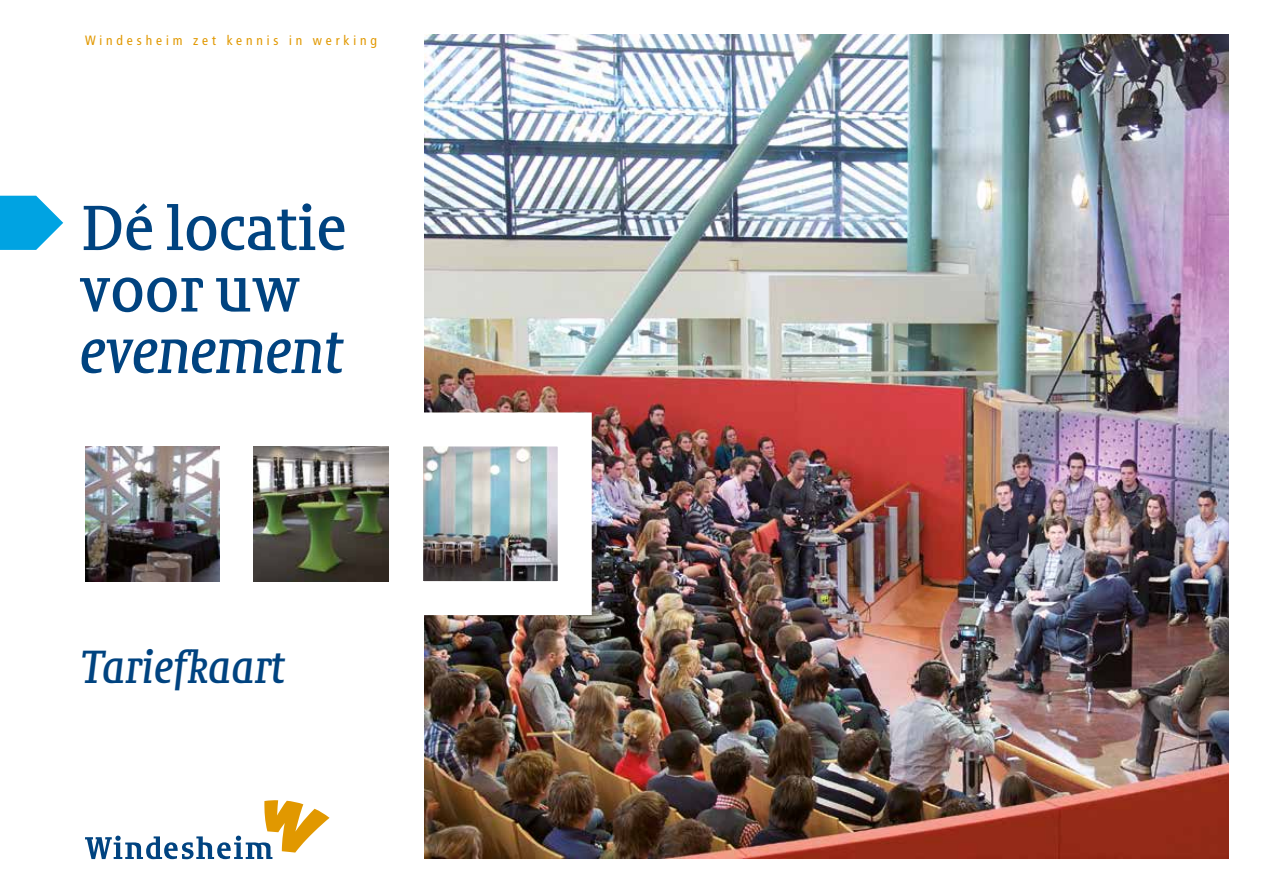
<style>
.page{position:relative;width:1263px;height:893px;background:#fff}
.page>*{position:absolute;margin:0;border:0;box-sizing:border-box;transform-origin:0 0}
.t1{font:61.5px/61.5px "Sheriff";letter-spacing:-.01em;color:#004380}
.t2{font:61.5px "Sheriff Italian";letter-spacing:-.01em;color:#004380}
.t3{font:45px "Sheriff Italian";letter-spacing:-.01em;color:#004380}
.t4{font:13.5px "Transit Print OT";letter-spacing:.25em;color:#e19800}
</style>
<div class="page">
<img style="left:254px;top:446px;width:118px;height:135px">
<svg style="left:85px;top:800px;width:245px;height:59px"></svg>
<img style="left:425px;top:34px;width:804px;height:825px">
<svg style="left:0;top:196px;width:63px;height:54px"></svg>
<img style="left:85px;top:446px;width:135px;height:135px">
<img style="left:372px;top:395px;width:237px;height:237px">
<p class="t4" style="left:85px;top:32px;width:294px">Windesheim zet kennis in werking</p>
<h1 class="t1" style="left:80px;top:197px;width:268px">Dé locatie voor uw</h1>
<h1 class="t2" style="left:80px;top:316px;width:265px">evenement</h1>
<h2 class="t3" style="left:80px;top:641px;width:207px">Tariefkaart</h2>
</div>
